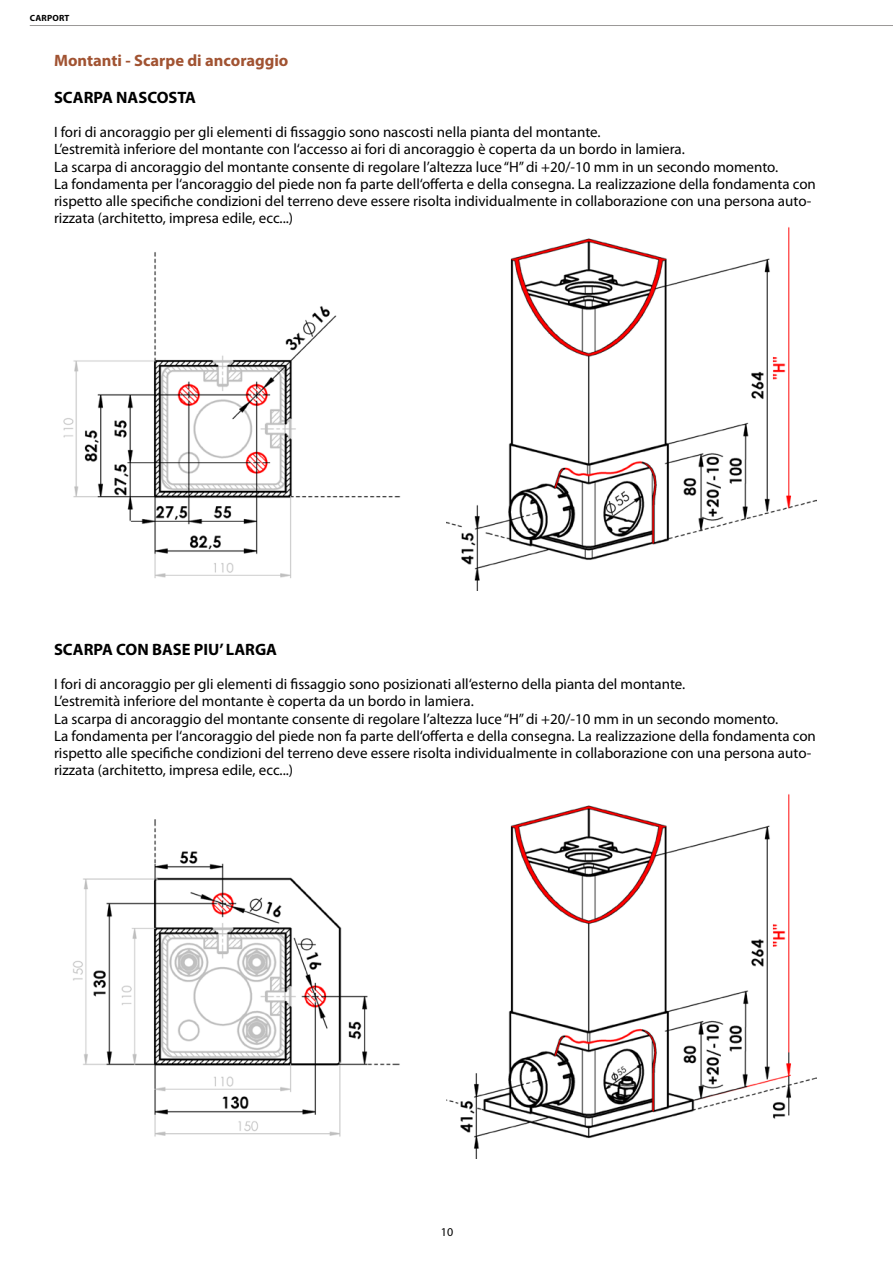
<style>
.page{position:relative;width:893px;height:1263px;background:#fff}
.page>*{position:absolute;margin:0;border:0;box-sizing:border-box;transform-origin:0 0}
.t1{font:700 16.5px "Myriad Pro";color:#000}
.t2{font:700 16.5px "Myriad Pro";color:#a15332}
.t3{font:15px/17.2px "Myriad Pro";color:#000}
.t4{font:12px "Myriad Pro";color:#000}
.t5{font:700 9px "Myriad Pro";letter-spacing:.02em;color:#000}
</style>
<div class="page">
<hr style="left:30px;top:25px;width:863px;height:1px;background:#9b9998">
<img style="left:63px;top:252px;width:338px;height:326px">
<img style="left:72px;top:819px;width:328px;height:318px">
<img style="left:447px;top:227px;width:369px;height:364px">
<img style="left:447px;top:794px;width:369px;height:364px">
<p class="t5" style="left:30px;top:12px;width:41px">CARPORT</p>
<p class="t2" style="left:54px;top:50px;width:236px">Montanti - Scarpe di ancoraggio</p>
<p class="t1" style="left:54px;top:86px;width:144px">SCARPA NASCOSTA</p>
<p class="t3" style="left:54px;top:123px;width:763px">I fori di ancoraggio per gli elementi di fissaggio sono nascosti nella pianta del montante.<br>L’estremità inferiore del montante con l‘accesso ai fori di ancoraggio è coperta da un bordo in lamiera.<br>La scarpa di ancoraggio del montante consente di regolare l’altezza luce “H” di +20/-10 mm in un secondo momento.<br>La fondamenta per l‘ancoraggio del piede non fa parte dell‘offerta e della consegna. La realizzazione della fondamenta con rispetto alle specifiche condizioni del terreno deve essere risolta individualmente in collaborazione con una persona auto&shy;rizzata (architetto, impresa edile, ecc...)</p>
<p class="t1" style="left:54px;top:638px;width:225px">SCARPA CON BASE PIU’ LARGA</p>
<p class="t3" style="left:54px;top:675px;width:763px">I fori di ancoraggio per gli elementi di fissaggio sono posizionati all‘esterno della pianta del montante.<br>L’estremità inferiore del montante è coperta da un bordo in lamiera.<br>La scarpa di ancoraggio del montante consente di regolare l’altezza luce “H” di +20/-10 mm in un secondo momento.<br>La fondamenta per l‘ancoraggio del piede non fa parte dell‘offerta e della consegna. La realizzazione della fondamenta con rispetto alle specifiche condizioni del terreno deve essere risolta individualmente in collaborazione con una persona auto&shy;rizzata (architetto, impresa edile, ecc...)</p>
<p class="t4" style="left:441px;top:1225px;width:14px">10</p>
</div>
